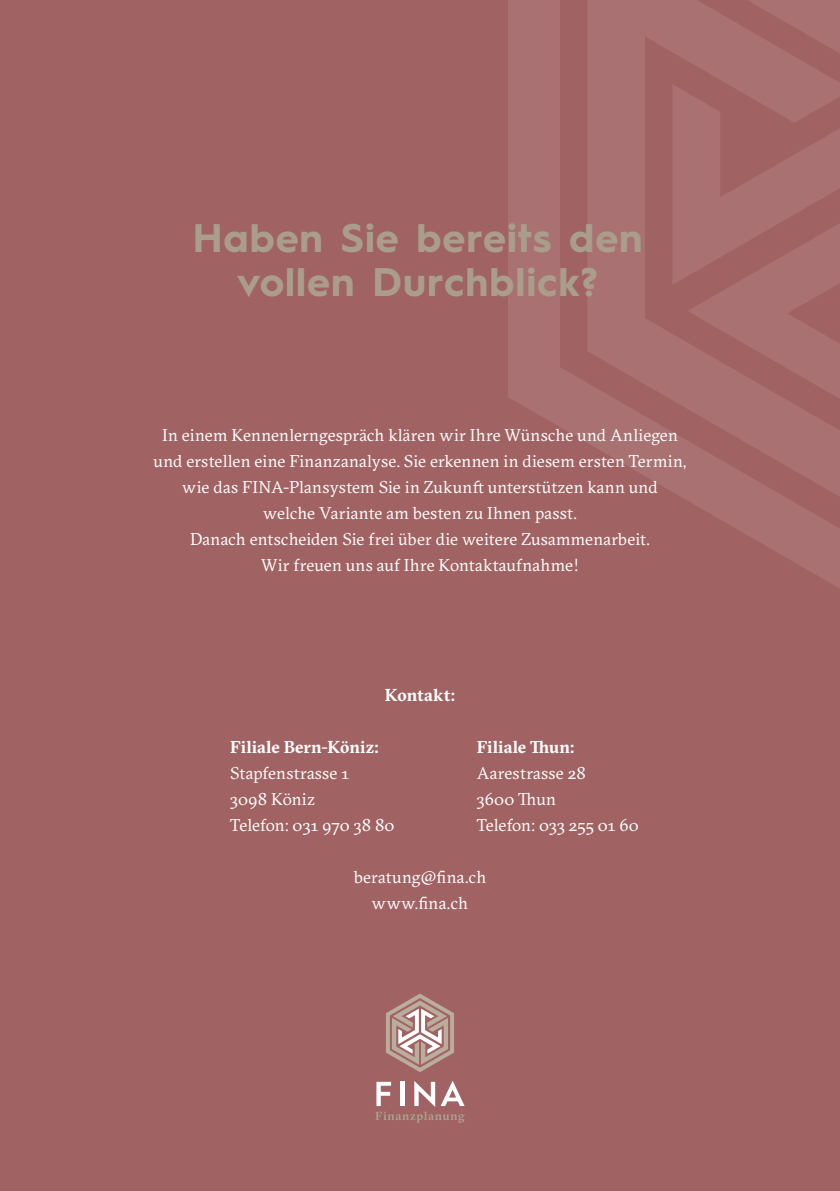
<style>
.page{position:relative;width:840px;height:1191px;background:#fff}
.page>*{position:absolute;margin:0;border:0;box-sizing:border-box;transform-origin:0 0}
.t1{font:700 40px/44px "Hurme Geometric Sans 1";letter-spacing:.025em;color:#aa9d8c;text-align:center}
.t2{font:17px/26px "GT Sectra";letter-spacing:.01em;color:#fff;text-align:center}
.t3{font:700 17px "GT Sectra";letter-spacing:.01em;color:#fff}
</style>
<div class="page">
<div style="left:0;top:0;width:839px;height:1191px;background:#a06262"></div>
<svg style="left:508px;top:0;width:331px;height:588px"></svg>
<svg style="left:587px;top:0;width:252px;height:507px;fill:#a97171"></svg>
<svg style="left:375px;top:1081px;width:89px;height:42px"></svg>
<svg style="left:386px;top:993px;width:68px;height:79px"></svg>
<h1 class="t1" style="left:193px;top:213px;width:451px">Haben Sie bereits den vollen Durchblick?</h1>
<p class="t2" style="left:153px;top:422px;width:534px">In einem Kennenlerngespräch klären wir Ihre Wünsche und Anliegen und erstellen eine Finanzanalyse. Sie erkennen in diesem ersten Termin, wie das FINA-Plansystem Sie in Zukunft unterstützen kann und<br>welche Variante am besten zu Ihnen passt.<br>Danach entscheiden Sie frei über die weitere Zusammenarbeit.<br>Wir freuen uns auf Ihre Kontaktaufnahme!</p>
<p class="t3" style="left:385px;top:685px;width:71px">Kontakt:</p>
<p class="t3" style="left:230px;top:737px;width:150px">Filiale Bern-Köniz:</p>
<p class="t3" style="left:476px;top:737px;width:99px">Filiale Thun:</p>
<p class="t2" style="left:230px;top:760px;width:120px">Stapfenstrasse 1</p>
<p class="t2" style="left:476px;top:760px;width:111px">Aarestrasse 28</p>
<p class="t2" style="left:230px;top:786px;width:86px">3098 Köniz</p>
<p class="t2" style="left:476px;top:786px;width:81px">3600 Thun</p>
<p class="t2" style="left:230px;top:812px;width:166px">Telefon: 031 970 38 80</p>
<p class="t2" style="left:476px;top:812px;width:163px">Telefon: 033 255 01 60</p>
<p class="t2" style="left:353px;top:864px;width:134px">beratung@fina.ch www.fina.ch</p>
</div>
